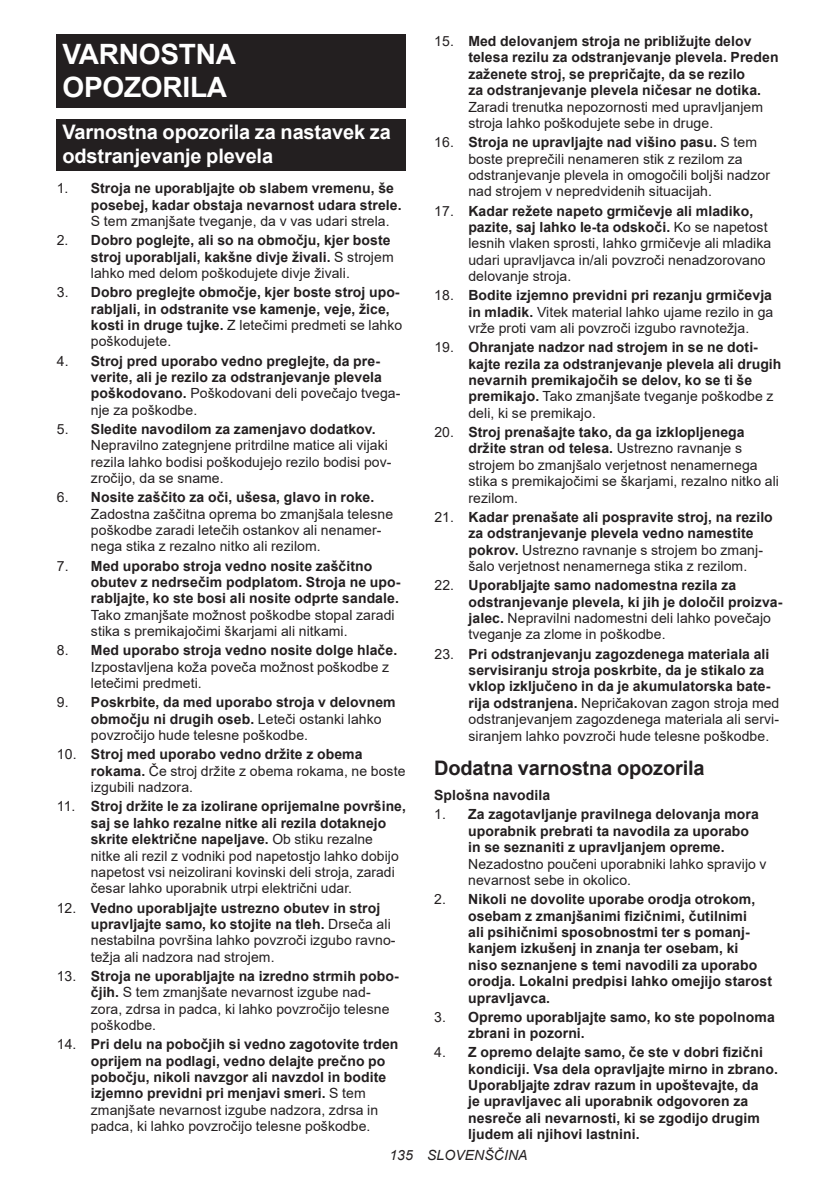
<style>
.page{position:relative;width:840px;height:1191px;background:#fff}
.page>*{position:absolute;margin:0;border:0;box-sizing:border-box;transform-origin:0 0}
.t1{font:700 28px/32.8px "Arial";letter-spacing:-.01em;color:#fff}
.t2{font:700 20px/23.4px "Arial";letter-spacing:-.01em;color:#fff}
.t3{font:700 20px "Arial";letter-spacing:-.01em;color:#231f20}
.t4{font:700 14px/16.4px "Arial";letter-spacing:.005em;color:#231f20}
.t5{font:14px/16.4px "Arial";letter-spacing:.005em;color:#231f20}
.t6{font:italic 14px "Arial";letter-spacing:.005em;color:#231f20}
.s1{font-weight:400}
.s2{font-weight:700}
</style>
<div class="page">
<div style="left:57px;top:34px;width:348px;height:74px;background:#231f20"></div>
<div style="left:57px;top:119px;width:348px;height:52px;background:#231f20"></div>
<h1 class="t1" style="left:62px;top:38px;width:175px">VARNOSTNA<br>OPOZORILA</h1>
<h2 class="t2" style="left:62px;top:121px;width:330px">Varnostna opozorila za nastavek za odstranjevanje plevela</h2>
<p class="t4" style="left:91px;top:180px;width:312px;text-indent:-34px"><span class="s1">1.</span> Stroja ne uporabljajte ob slabem vremenu, še posebej, kadar obstaja nevarnost udara strele.</p>
<p class="t5" style="left:91px;top:213px;width:300px">S tem zmanjšate tveganje, da v vas udari strela.</p>
<p class="t4" style="left:91px;top:232px;width:304px;text-indent:-34px"><span class="s1">2.</span> Dobro poglejte, ali so na območju, kjer boste stroj uporabljali, kakšne divje živali. <span class="s1">S strojem lahko med delom poškodujete divje živali.</span></p>
<p class="t4" style="left:91px;top:284px;width:313px;text-indent:-34px"><span class="s1">3.</span> Dobro preglejte območje, kjer boste stroj upo&shy;rabljali, in odstranite vse kamenje, veje, žice, kosti in druge tujke. <span class="s1">Z letečimi predmeti se lahko poškodujete.</span></p>
<p class="t4" style="left:91px;top:352px;width:311px;text-indent:-34px"><span class="s1">4.</span> Stroj pred uporabo vedno preglejte, da pre&shy;verite, ali je rezilo za odstranjevanje plevela poškodovano. <span class="s1">Poškodovani deli povečajo tvega&shy;nje za poškodbe.</span></p>
<p class="t5" style="left:91px;top:421px;width:302px;text-indent:-34px">5. <span class="s2">Sledite navodilom za zamenjavo dodatkov.<br></span>Nepravilno zategnjene pritrdilne matice ali vijaki rezila lahko bodisi poškodujejo rezilo bodisi pov&shy;zročijo, da se sname.</p>
<p class="t5" style="left:91px;top:489px;width:303px;text-indent:-34px">6. <span class="s2">Nosite zaščito za oči, ušesa, glavo in roke.<br></span>Zadostna zaščitna oprema bo zmanjšala telesne poškodbe zaradi letečih ostankov ali nenamer&shy;nega stika z rezalno nitko ali rezilom.</p>
<p class="t4" style="left:91px;top:557px;width:311px;text-indent:-34px"><span class="s1">7.</span> Med uporabo stroja vedno nosite zaščitno obutev z nedrsečim podplatom. Stroja ne upo&shy;rabljajte, ko ste bosi ali nosite odprte sandale.</p>
<p class="t5" style="left:91px;top:606px;width:305px">Tako zmanjšate možnost poškodbe stopal zaradi stika s premikajočimi škarjami ali nitkami.</p>
<p class="t5" style="left:91px;top:642px;width:308px;text-indent:-34px">8. <span class="s2">Med uporabo stroja vedno nosite dolge hlače.<br></span>Izpostavljena koža poveča možnost poškodbe z letečimi predmeti.</p>
<p class="t4" style="left:91px;top:694px;width:306px;text-indent:-34px"><span class="s1">9.</span> Poskrbite, da med uporabo stroja v delovnem območju ni drugih oseb. <span class="s1">Leteči ostanki lahko povzročijo hude telesne poškodbe.</span></p>
<p class="t5" style="left:91px;top:746px;width:316px;text-indent:-34px">10. <span class="s2">Stroj med uporabo vedno držite z obema rokama.</span> Če stroj držite z obema rokama, ne boste izgubili nadzora.</p>
<p class="t5" style="left:91px;top:798px;width:316px;text-indent:-34px">11. <span class="s2">Stroj držite le za izolirane oprijemalne površine, saj se lahko rezalne nitke ali rezila dotaknejo skrite električne napeljave.</span> Ob stiku rezalne nitke ali rezil z vodniki pod napetostjo lahko dobijo napetost vsi neizolirani kovinski deli stroja, zaradi česar lahko uporabnik utrpi električni udar.</p>
<p class="t5" style="left:91px;top:899px;width:306px;text-indent:-34px">12. <span class="s2">Vedno uporabljajte ustrezno obutev in stroj upravljajte samo, ko stojite na tleh.</span> Drseča ali nestabilna površina lahko povzroči izgubo ravno&shy;težja ali nadzora nad strojem.</p>
<p class="t5" style="left:91px;top:967px;width:309px;text-indent:-34px">13. <span class="s2">Stroja ne uporabljajte na izredno strmih pobo&shy;čjih.</span> S tem zmanjšate nevarnost izgube nad&shy;zora, zdrsa in padca, ki lahko povzročijo telesne poškodbe.</p>
<p class="t4" style="left:91px;top:1036px;width:309px;text-indent:-34px"><span class="s1">14.</span> Pri delu na pobočjih si vedno zagotovite trden oprijem na podlagi, vedno delajte prečno po pobočju, nikoli navzgor ali navzdol in bodite izjemno previdni pri menjavi smeri. <span class="s1">S tem zmanjšate nevarnost izgube nadzora, zdrsa in padca, ki lahko povzročijo telesne poškodbe.</span></p>
<p class="t4" style="left:468px;top:33px;width:311px;text-indent:-34px"><span class="s1">15.</span> Med delovanjem stroja ne približujte delov telesa rezilu za odstranjevanje plevela. Preden zaženete stroj, se prepričajte, da se rezilo<br>za odstranjevanje plevela ničesar ne dotika.</p>
<p class="t5" style="left:468px;top:98px;width:296px">Zaradi trenutka nepozornosti med upravljanjem stroja lahko poškodujete sebe in druge.</p>
<p class="t5" style="left:468px;top:134px;width:303px;text-indent:-34px">16. <span class="s2">Stroja ne upravljajte nad višino pasu.</span> S tem boste preprečili nenameren stik z rezilom za odstranjevanje plevela in omogočili boljši nadzor nad strojem v nepredvidenih situacijah.</p>
<p class="t5" style="left:468px;top:202px;width:304px;text-indent:-34px">17. <span class="s2">Kadar režete napeto grmičevje ali mladiko, pazite, saj lahko le-ta odskoči.</span> Ko se napetost lesnih vlaken sprosti, lahko grmičevje ali mladika udari upravljavca in/ali povzroči nenadzorovano delovanje stroja.</p>
<p class="t5" style="left:468px;top:287px;width:306px;text-align:justify;text-indent:-34px">18. <span class="s2">Bodite izjemno previdni pri rezanju grmičevja in mladik.</span> Vitek material lahko ujame rezilo in ga vrže proti vam ali povzroči izgubo ravnotežja.</p>
<p class="t4" style="left:468px;top:339px;width:314px;text-indent:-34px"><span class="s1">19.</span> Ohranjate nadzor nad strojem in se ne doti&shy;kajte rezila za odstranjevanje plevela ali drugih nevarnih premikajočih se delov, ko se ti še premikajo. <span class="s1">Tako zmanjšate tveganje poškodbe z deli, ki se premikajo.</span></p>
<p class="t5" style="left:468px;top:424px;width:312px;text-indent:-34px">20. <span class="s2">Stroj prenašajte tako, da ga izklopljenega držite stran od telesa.</span> Ustrezno ravnanje s strojem bo zmanjšalo verjetnost nenamernega stika s premikajočimi se škarjami, rezalno nitko ali rezilom.</p>
<p class="t4" style="left:468px;top:509px;width:306px;text-indent:-34px"><span class="s1">21.</span> Kadar prenašate ali pospravite stroj, na rezilo za odstranjevanje plevela vedno namestite pokrov. <span class="s1">Ustrezno ravnanje s strojem bo zmanj&shy;šalo verjetnost nenamernega stika z rezilom.</span></p>
<p class="t4" style="left:468px;top:577px;width:315px;text-indent:-34px"><span class="s1">22.</span> Uporabljajte samo nadomestna rezila za odstranjevanje plevela, ki jih je določil proizva&shy;jalec. <span class="s1">Nepravilni nadomestni deli lahko povečajo tveganje za zlome in poškodbe.</span></p>
<p class="t4" style="left:468px;top:645px;width:312px;text-indent:-34px"><span class="s1">23.</span> Pri odstranjevanju zagozdenega materiala ali servisiranju stroja poskrbite, da je stikalo za vklop izključeno in da je akumulatorska bate&shy;rija odstranjena. <span class="s1">Nepričakovan zagon stroja med odstranjevanjem zagozdenega materiala ali servi&shy;siranjem lahko povzroči hude telesne poškodbe.</span></p>
<h2 class="t3" style="left:434px;top:754px;width:272px">Dodatna varnostna opozorila</h2>
<p class="t4" style="left:434px;top:787px;width:117px">Splošna navodila</p>
<p class="t4" style="left:468px;top:806px;width:292px;text-indent:-34px"><span class="s1">1.</span> Za zagotavljanje pravilnega delovanja mora uporabnik prebrati ta navodila za uporabo in se seznaniti z upravljanjem opreme.</p>
<p class="t5" style="left:468px;top:855px;width:300px">Nezadostno poučeni uporabniki lahko spravijo v nevarnost sebe in okolico.</p>
<p class="t4" style="left:468px;top:891px;width:305px;text-indent:-34px"><span class="s1">2.</span> Nikoli ne dovolite uporabe orodja otrokom, osebam z zmanjšanimi fizičnimi, čutilnimi<br>ali psihičnimi sposobnostmi ter s pomanj&shy;kanjem izkušenj in znanja ter osebam, ki<br>niso seznanjene s temi navodili za uporabo orodja. Lokalni predpisi lahko omejijo starost upravljavca.</p>
<p class="t4" style="left:468px;top:1008px;width:308px;text-indent:-34px"><span class="s1">3.</span> Opremo uporabljajte samo, ko ste popolnoma zbrani in pozorni.</p>
<p class="t4" style="left:468px;top:1044px;width:311px;text-indent:-34px"><span class="s1">4.</span> Z opremo delajte samo, če ste v dobri fizični kondiciji. Vsa dela opravljajte mirno in zbrano.<br>Uporabljajte zdrav razum in upoštevajte, da<br>je upravljavec ali uporabnik odgovoren za nesreče ali nevarnosti, ki se zgodijo drugim ljudem ali njihovi lastnini.</p>
<p class="t6" style="left:389px;top:1146px;width:140px">135 SLOVENŠČINA</p>
</div>
